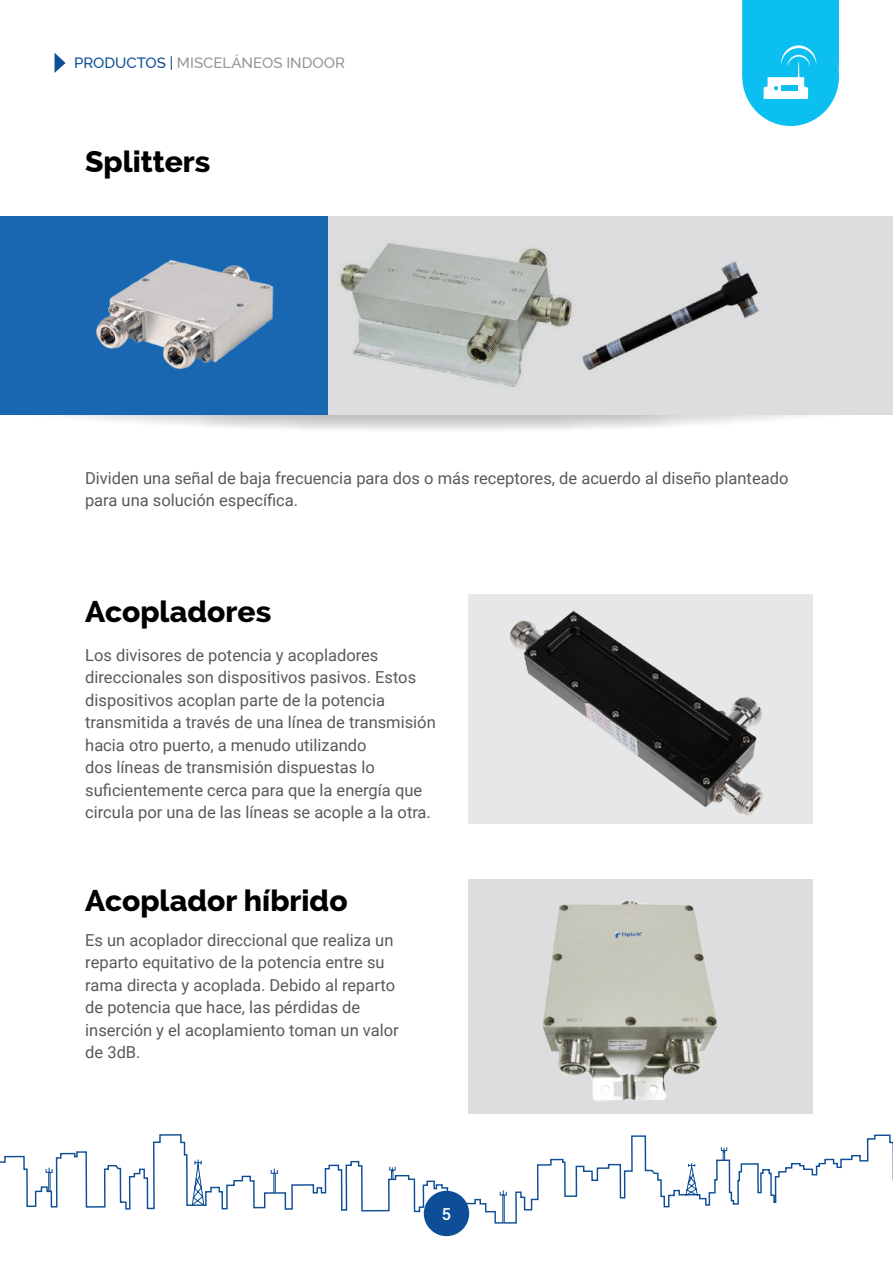
<style>
.page{position:relative;width:893px;height:1263px;background:#fff}
.page>*{position:absolute;margin:0;border:0;box-sizing:border-box;transform-origin:0 0}
.t1{font:800 30px "Raleway";color:#000}
.t2{font:16.5px/22.5px "Roboto";color:#58595b}
.t3{font:500 16.5px "Roboto";color:#fff}
.t4{font:500 15px "Raleway";color:#939598}
.s1{color:#0e4e96}
</style>
<div class="page">
<svg style="left:0;top:1134px;width:893px;height:90px"></svg>
<svg style="left:45px;top:1158px;width:462px;height:65px"></svg>
<svg style="left:721px;top:1147px;width:6px;height:13px"></svg>
<svg style="left:685px;top:1163px;width:13px;height:34px"></svg>
<div style="left:424px;top:1191px;width:45px;height:45px;background:#0e4e96;border-radius:50%"></div>
<div style="left:1px;top:217px;width:328px;height:198px;background:#1967b0"></div>
<div style="left:329px;top:217px;width:564px;height:198px;background:#dcddde"></div>
<img style="left:96px;top:259px;width:178px;height:111px">
<img style="left:340px;top:243px;width:232px;height:144px">
<img style="left:582px;top:261px;width:177px;height:110px">
<div style="left:468px;top:879px;width:344px;height:234px;background:#dcddde"></div>
<img style="left:542px;top:900px;width:175px;height:201px">
<div style="left:468px;top:594px;width:344px;height:230px;background:#e6e7e8"></div>
<img style="left:509px;top:611px;width:254px;height:204px">
<svg style="left:742px;top:0;width:97px;height:126px;background:#32caf3"></svg>
<svg style="left:55px;top:53px;width:11px;height:20px"></svg>
<p class="t4" style="left:74px;top:54px;width:272px"><span class="s1">PRODUCTOS |</span> MISCELÁNEOS INDOOR</p>
<h1 class="t1" style="left:85px;top:145px;width:127px">Splitters</h1>
<p class="t2" style="left:85px;top:466px;width:705px">Dividen una señal de baja frecuencia para dos o más receptores, de acuerdo al diseño planteado para una solución específica.</p>
<h1 class="t1" style="left:85px;top:595px;width:188px">Acopladores</h1>
<p class="t2" style="left:85px;top:643px;width:352px">Los divisores de potencia y acopladores direccionales son dispositivos pasivos. Estos dispositivos acoplan parte de la potencia transmitida a través de una línea de transmisión hacia otro puerto, a menudo utilizando<br>dos líneas de transmisión dispuestas lo suficientemente cerca para que la energía que circula por una de las líneas se acople a la otra.</p>
<h1 class="t1" style="left:85px;top:883px;width:264px">Acoplador híbrido</h1>
<p class="t2" style="left:85px;top:928px;width:315px">Es un acoplador direccional que realiza un reparto equitativo de la potencia entre su rama directa y acoplada. Debido al reparto de potencia que hace, las pérdidas de inserción y el acoplamiento toman un valor de 3dB.</p>
<p class="t3" style="left:442px;top:1202px;width:11px">5</p>
</div>
